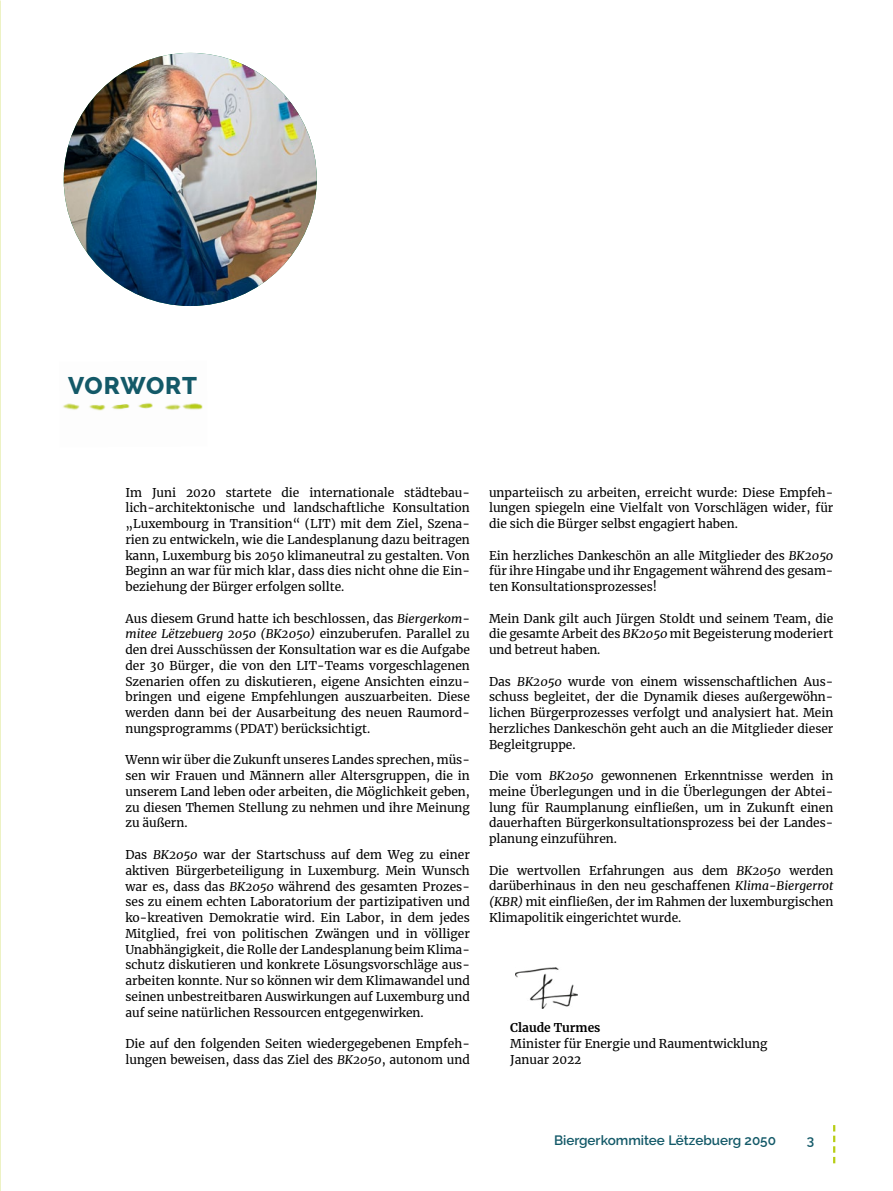
<style>
.page{position:relative;width:893px;height:1191px;background:#fff}
.page>*{position:absolute;margin:0;border:0;box-sizing:border-box;transform-origin:0 0}
.t1{font:800 24px "Raleway";letter-spacing:.025em;color:#135968}
.t2{font:600 13.5px "Raleway";color:#135968}
.t3{font:12px/15.8px "Merriweather";color:#000;text-align:justify}
.t4{font:700 12px "Merriweather";color:#000}
.s1{font-style:italic}
</style>
<div class="page">
<img style="left:63px;top:402px;width:140px;height:9px">
<img style="left:64px;top:53px;width:253px;height:253px;border-radius:127px">
<svg style="left:833px;top:1125px;width:2px;height:38px"></svg>
<img style="left:515px;top:967px;width:62px;height:41px">
<h1 class="t1" style="left:68px;top:372px;width:130px">VORWORT</h1>
<p class="t3" style="left:125px;top:484px;width:346px">Im Juni 2020 startete die internationale städtebau&shy;lich-architektonische und landschaftliche Konsultation „Luxembourg in Transition“ (LIT) mit dem Ziel, Szena&shy;rien zu entwickeln, wie die Landesplanung dazu beitragen kann, Luxemburg bis 2050 klimaneutral zu gestalten. Von Beginn an war für mich klar, dass dies nicht ohne die Ein&shy;beziehung der Bürger erfolgen sollte.</p>
<p class="t3" style="left:125px;top:610px;width:346px">Aus diesem Grund hatte ich beschlossen, das <span class="s1">Biergerkom&shy;mitee Lëtzebuerg 2050 (BK2050)</span> einzuberufen. Parallel zu den drei Ausschüssen der Konsultation war es die Aufgabe der 30 Bürger, die von den LIT-Teams vorgeschlagenen Szenarien offen zu diskutieren, eigene Ansichten einzu&shy;bringen und eigene Empfehlungen auszuarbeiten. Diese werden dann bei der Ausarbeitung des neuen Raumord&shy;nungsprogramms (PDAT) berücksichtigt.</p>
<p class="t3" style="left:125px;top:752px;width:346px">Wenn wir über die Zukunft unseres Landes sprechen, müs&shy;sen wir Frauen und Männern aller Altersgruppen, die in unserem Land leben oder arbeiten, die Möglichkeit geben, zu diesen Themen Stellung zu nehmen und ihre Meinung zu äußern.</p>
<p class="t3" style="left:125px;top:846px;width:346px">Das <span class="s1">BK2050</span> war der Startschuss auf dem Weg zu einer aktiven Bürgerbeteiligung in Luxemburg. Mein Wunsch war es, dass das <span class="s1">BK2050</span> während des gesamten Prozes&shy;ses zu einem echten Laboratorium der partizipativen und ko-kreativen Demokratie wird. Ein Labor, in dem jedes Mitglied, frei von politischen Zwängen und in völliger Unabhängigkeit, die Rolle der Landesplanung beim Klima&shy;schutz diskutieren und konkrete Lösungsvorschläge aus&shy;arbeiten konnte. Nur so können wir dem Klimawandel und seinen unbestreitbaren Auswirkungen auf Luxemburg und auf seine natürlichen Ressourcen entgegenwirken.</p>
<p class="t3" style="left:125px;top:1035px;width:346px">Die auf den folgenden Seiten wiedergegebenen Empfeh&shy;lungen beweisen, dass das Ziel des <span class="s1">BK2050</span>, autonom und</p>
<p class="t3" style="left:489px;top:484px;width:346px">unparteiisch zu arbeiten, erreicht wurde: Diese Empfeh&shy;lungen spiegeln eine Vielfalt von Vorschlägen wider, für die sich die Bürger selbst engagiert haben.</p>
<p class="t3" style="left:489px;top:547px;width:346px">Ein herzliches Dankeschön an alle Mitglieder des <span class="s1">BK2050 </span>für ihre Hingabe und ihr Engagement während des gesam&shy;ten Konsultationsprozesses!</p>
<p class="t3" style="left:489px;top:610px;width:346px">Mein Dank gilt auch Jürgen Stoldt und seinem Team, die die gesamte Arbeit des <span class="s1">BK2050</span> mit Begeisterung moderiert und betreut haben.</p>
<p class="t3" style="left:489px;top:673px;width:346px">Das <span class="s1">BK2050</span> wurde von einem wissenschaftlichen Aus&shy;schuss begleitet, der die Dynamik dieses außergewöhn&shy;lichen Bürgerprozesses verfolgt und analysiert hat. Mein herzliches Dankeschön geht auch an die Mitglieder dieser Begleitgruppe.</p>
<p class="t3" style="left:489px;top:767px;width:346px">Die vom <span class="s1">BK2050</span> gewonnenen Erkenntnisse werden in meine Überlegungen und in die Überlegungen der Abtei&shy;lung für Raumplanung einfließen, um in Zukunft einen dauerhaften Bürgerkonsultationsprozess bei der Landes&shy;planung einzuführen.</p>
<p class="t3" style="left:489px;top:862px;width:346px">Die wertvollen Erfahrungen aus dem <span class="s1">BK2050</span> werden darüberhinaus in den neu geschaffenen <span class="s1">Klima-Biergerrot (KBR)</span> mit einfließen, der im Rahmen der luxemburgischen Klimapolitik eingerichtet wurde.</p>
<p class="t4" style="left:510px;top:1019px;width:92px">Claude Turmes</p>
<p class="t3" style="left:510px;top:1035px;width:259px">Minister für Energie und Raumentwicklung<br>Januar 2022</p>
<p class="t2" style="left:554px;top:1132px;width:224px">Biergerkommitee Lëtzebuerg 2050</p>
<p class="t2" style="left:807px;top:1132px;width:9px">3</p>
</div>
